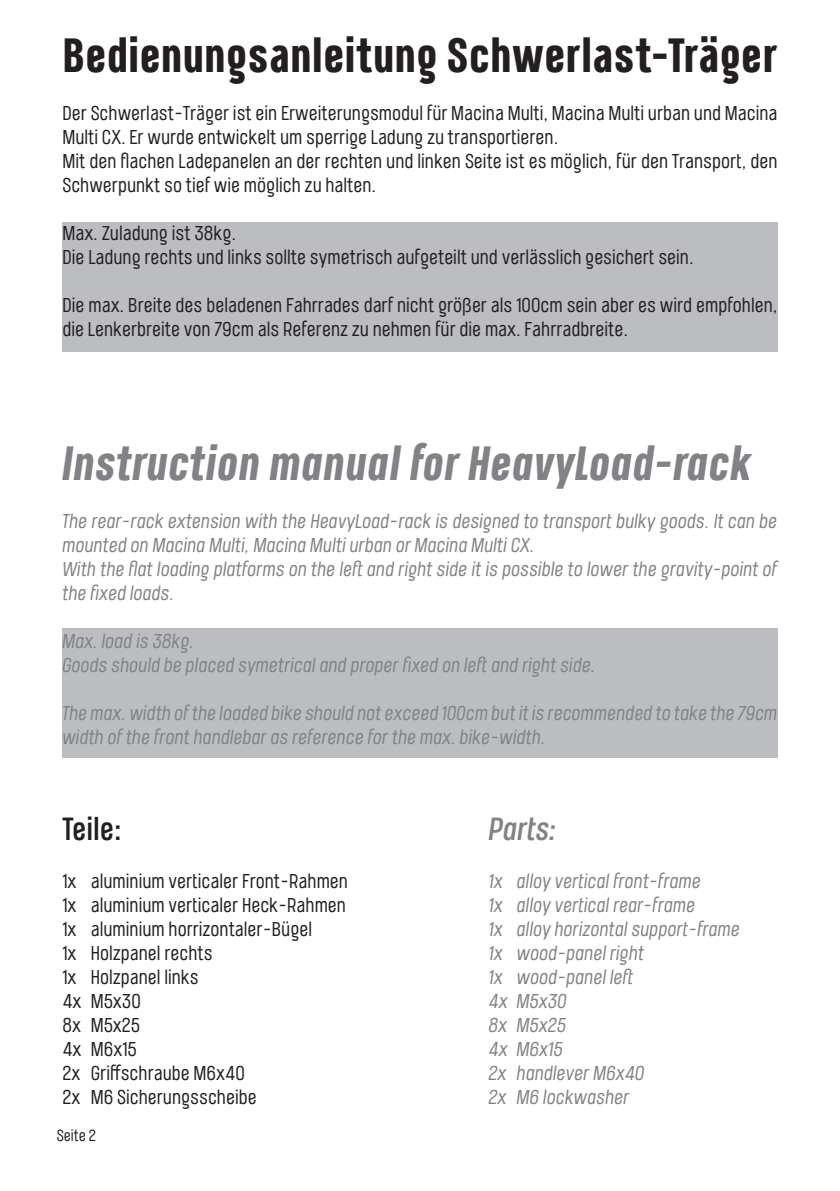
<style>
.page{position:relative;width:840px;height:1191px;background:#fff}
.page>*{position:absolute;margin:0;border:0;box-sizing:border-box;transform-origin:0 0}
.t1{font:700 48px "Port Condensed";letter-spacing:-.005em;color:#231f20}
.t2{font:italic 700 48px "Port Condensed";color:#808285}
.t3{font:500 32px "Port Condensed";letter-spacing:-.005em;color:#231f20}
.t4{font:italic 500 32px "Port Condensed";color:#808285}
.t5{font:20px/24px "Port Condensed";color:#231f20}
.t6{font:italic 20px/24px "Port Condensed";color:#808285}
.t7{font:16px "Port Condensed";letter-spacing:-.005em;color:#231f20}
</style>
<div class="page">
<div style="left:62px;top:223px;width:715px;height:128px;background:#bcbdc0"></div>
<div style="left:62px;top:629px;width:715px;height:129px;background:#bcbdc0"></div>
<h1 class="t1" style="left:62px;top:23px;width:715px">Bedienungsanleitung Schwerlast-Träger</h1>
<p class="t5" style="left:62px;top:101px;width:716px">Der Schwerlast-Träger ist ein Erweiterungsmodul für Macina Multi, Macina Multi urban und Macina Multi CX. Er wurde entwickelt um sperrige Ladung zu transportieren.<br>Mit den flachen Ladepanelen an der rechten und linken Seite ist es möglich, für den Transport, den Schwerpunkt so tief wie möglich zu halten.</p>
<p class="t5" style="left:62px;top:221px;width:632px">Max. Zuladung ist 38kg.<br>Die Ladung rechts und links sollte symetrisch aufgeteilt und verlässlich gesichert sein.</p>
<p class="t5" style="left:62px;top:293px;width:716px">Die max. Breite des beladenen Fahrrades darf nicht größer als 100cm sein aber es wird empfohlen, die Lenkerbreite von 79cm als Referenz zu nehmen für die max. Fahrradbreite.</p>
<h1 class="t2" style="left:62px;top:431px;width:690px">Instruction manual for HeavyLoad-rack</h1>
<p class="t6" style="left:62px;top:509px;width:716px">The rear-rack extension with the HeavyLoad-rack is designed to transport bulky goods. It can be mounted on Macina Multi, Macina Multi urban or Macina Multi CX.<br>With the flat loading platforms on the left and right side it is possible to lower the gravity-point of the fixed loads.</p>
<p class="t6" style="left:62px;top:629px;width:534px">Max. load is 38kg.<br>Goods should be placed symetrical and proper fixed on left and right side.</p>
<p class="t6" style="left:62px;top:701px;width:716px">The max. width of the loaded bike should not exceed 100cm but it is recommended to take the 79cm width of the front handlebar as reference for the max. bike-width.</p>
<h2 class="t3" style="left:62px;top:808px;width:61px">Teile:</h2>
<h2 class="t4" style="left:488px;top:808px;width:69px">Parts:</h2>
<p class="t5" style="left:62px;top:869px;width:287px">1x aluminium verticaler Front-Rahmen</p>
<p class="t6" style="left:488px;top:869px;width:214px">1x alloy vertical front-frame</p>
<p class="t5" style="left:62px;top:893px;width:285px">1x aluminium verticaler Heck-Rahmen</p>
<p class="t6" style="left:488px;top:893px;width:208px">1x alloy vertical rear-frame</p>
<p class="t5" style="left:62px;top:917px;width:251px">1x aluminium horrizontaler-Bügel</p>
<p class="t6" style="left:488px;top:917px;width:253px">1x alloy horizontal support-frame</p>
<p class="t5" style="left:62px;top:941px;width:152px">1x Holzpanel rechts</p>
<p class="t6" style="left:488px;top:941px;width:157px">1x wood-panel right</p>
<p class="t5" style="left:62px;top:965px;width:138px">1x Holzpanel links</p>
<p class="t6" style="left:488px;top:965px;width:146px">1x wood-panel left</p>
<p class="t5" style="left:62px;top:989px;width:80px">4x M5x30</p>
<p class="t6" style="left:488px;top:989px;width:79px">4x M5x30</p>
<p class="t5" style="left:62px;top:1013px;width:79px">8x M5x25</p>
<p class="t6" style="left:488px;top:1013px;width:79px">8x M5x25</p>
<p class="t5" style="left:62px;top:1037px;width:76px">4x M6x15</p>
<p class="t6" style="left:488px;top:1037px;width:75px">4x M6x15</p>
<p class="t5" style="left:62px;top:1061px;width:184px">2x Griffschraube M6x40</p>
<p class="t6" style="left:488px;top:1061px;width:157px">2x handlever M6x40</p>
<p class="t5" style="left:62px;top:1085px;width:196px">2x M6 Sicherungsscheibe</p>
<p class="t6" style="left:488px;top:1085px;width:142px">2x M6 lockwasher</p>
<p class="t7" style="left:57px;top:1125px;width:41px">Seite 2</p>
</div>
